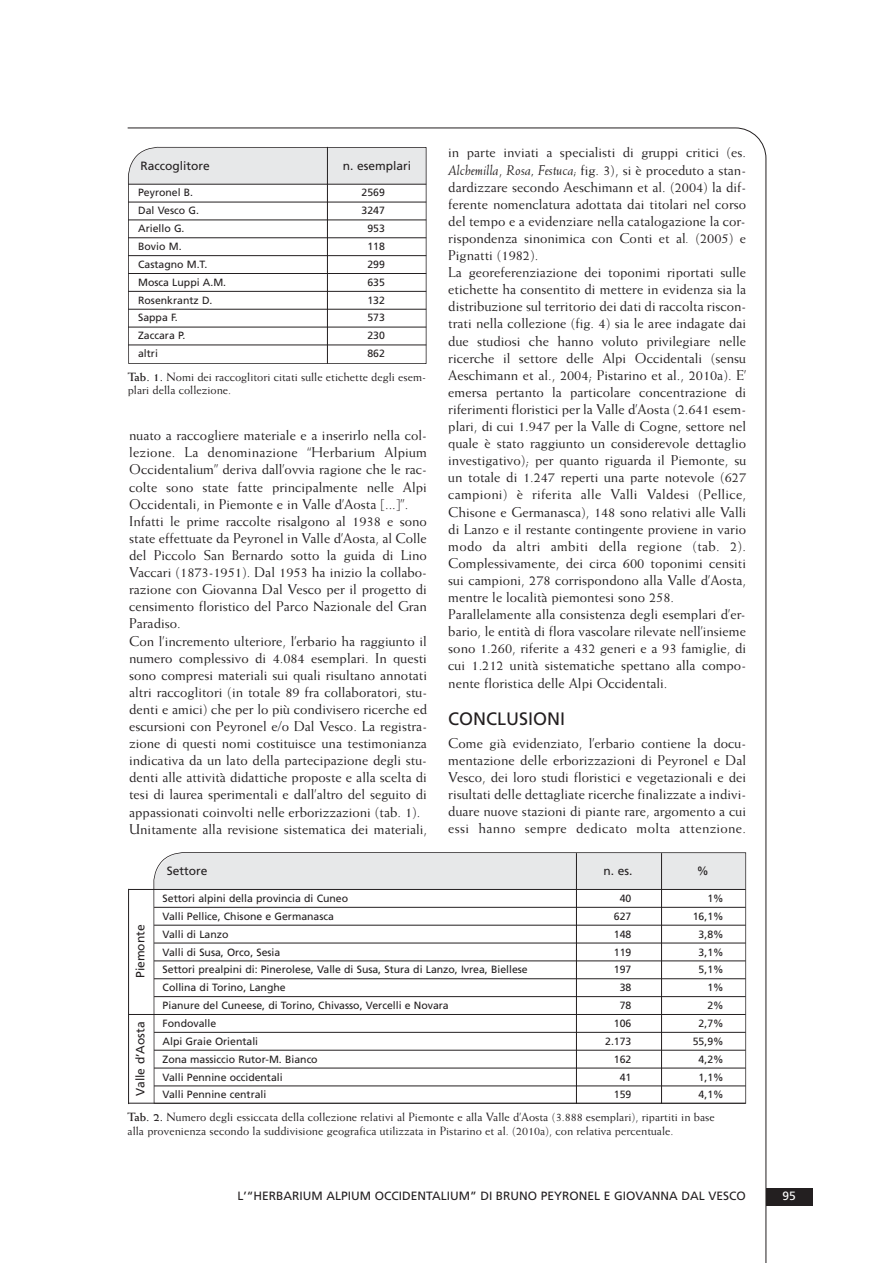
<style>
.page{position:relative;width:893px;height:1263px;background:#fff}
.page>*{position:absolute;margin:0;border:0;box-sizing:border-box;transform-origin:0 0}
.t1{font:18px "Frutiger";color:#231f20}
.t2{font:14.25px/17.1px "Weiss";color:#231f20}
.t3{font:12px/13.5px "Weiss";color:#231f20}
.t4{font:12px "Frutiger";color:#231f20}
.t5{font:12px "Frutiger";color:#fff}
.t6{font:10.5px "Frutiger";color:#231f20}
.s1{font-weight:700}
.s2{font-style:italic}
</style>
<div class="page">
<div style="left:765px;top:1189px;width:47px;height:17px;background:#231f20"></div>
<svg style="left:128px;top:147px;width:298px;height:217px"></svg>
<hr style="left:327px;top:147px;width:1px;height:217px;background:#231f20">
<hr style="left:128px;top:184px;width:298px;height:1px;background:#231f20">
<hr style="left:128px;top:202px;width:298px;height:1px;background:#231f20">
<hr style="left:128px;top:220px;width:298px;height:1px;background:#231f20">
<hr style="left:128px;top:237px;width:298px;height:1px;background:#231f20">
<hr style="left:128px;top:255px;width:298px;height:1px;background:#231f20">
<hr style="left:128px;top:273px;width:298px;height:1px;background:#231f20">
<hr style="left:128px;top:291px;width:298px;height:1px;background:#231f20">
<hr style="left:128px;top:309px;width:298px;height:1px;background:#231f20">
<hr style="left:128px;top:327px;width:298px;height:1px;background:#231f20">
<hr style="left:128px;top:345px;width:298px;height:1px;background:#231f20">
<svg style="left:153px;top:852px;width:593px;height:252px"></svg>
<hr style="left:576px;top:853px;width:1px;height:251px;background:#231f20">
<hr style="left:661px;top:853px;width:1px;height:251px;background:#231f20">
<hr style="left:128px;top:889px;width:1px;height:215px;background:#231f20">
<hr style="left:129px;top:889px;width:616px;height:1px;background:#231f20">
<hr style="left:154px;top:907px;width:591px;height:1px;background:#231f20">
<hr style="left:154px;top:925px;width:591px;height:1px;background:#231f20">
<hr style="left:154px;top:943px;width:591px;height:1px;background:#231f20">
<hr style="left:154px;top:961px;width:591px;height:1px;background:#231f20">
<hr style="left:154px;top:978px;width:591px;height:1px;background:#231f20">
<hr style="left:154px;top:996px;width:591px;height:1px;background:#231f20">
<hr style="left:129px;top:1014px;width:616px;height:1px;background:#231f20">
<hr style="left:154px;top:1032px;width:591px;height:1px;background:#231f20">
<hr style="left:154px;top:1050px;width:591px;height:1px;background:#231f20">
<hr style="left:154px;top:1068px;width:591px;height:1px;background:#231f20">
<hr style="left:154px;top:1086px;width:591px;height:1px;background:#231f20">
<hr style="left:129px;top:1103px;width:616px;height:1px;background:#231f20">
<p class="t4" style="left:140px;top:161px;width:71px">Raccoglitore</p>
<p class="t4" style="left:343px;top:161px;width:70px">n. esemplari</p>
<p class="t6" style="left:138px;top:189px;width:57px">Peyronel B.</p>
<p class="t6" style="left:361px;top:189px;width:25px">2569</p>
<p class="t6" style="left:138px;top:206px;width:62px">Dal Vesco G.</p>
<p class="t6" style="left:361px;top:206px;width:25px">3247</p>
<p class="t6" style="left:138px;top:224px;width:48px">Ariello G.</p>
<p class="t6" style="left:367px;top:224px;width:19px">953</p>
<p class="t6" style="left:138px;top:242px;width:45px">Bovio M.</p>
<p class="t6" style="left:367px;top:242px;width:19px">118</p>
<p class="t6" style="left:138px;top:260px;width:71px">Castagno M.T.</p>
<p class="t6" style="left:367px;top:260px;width:19px">299</p>
<p class="t6" style="left:138px;top:278px;width:89px">Mosca Luppi A.M.</p>
<p class="t6" style="left:367px;top:278px;width:19px">635</p>
<p class="t6" style="left:138px;top:296px;width:76px">Rosenkrantz D.</p>
<p class="t6" style="left:367px;top:296px;width:19px">132</p>
<p class="t6" style="left:138px;top:313px;width:41px">Sappa F.</p>
<p class="t6" style="left:367px;top:313px;width:19px">573</p>
<p class="t6" style="left:138px;top:331px;width:49px">Zaccara P.</p>
<p class="t6" style="left:367px;top:331px;width:19px">230</p>
<p class="t6" style="left:138px;top:349px;width:21px">altri</p>
<p class="t6" style="left:367px;top:349px;width:19px">862</p>
<p class="t3" style="left:128px;top:371px;width:300px"><span class="s1">Tab. 1.</span> Nomi dei raccoglitori citati sulle etichette degli esem&shy;plari della collezione.</p>
<p class="t2" style="left:129px;top:428px;width:299px">nuato a raccogliere materiale e a inserirlo nella col&shy;lezione. La denominazione “Herbarium Alpium Occidentalium” deriva dall’ovvia ragione che le rac&shy;colte sono state fatte principalmente nelle Alpi Occidentali, in Piemonte e in Valle d’Aosta [...]”.<br>Infatti le prime raccolte risalgono al 1938 e sono state effettuate da Peyronel in Valle d’Aosta, al Colle del Piccolo San Bernardo sotto la guida di Lino Vaccari (1873-1951). Dal 1953 ha inizio la collabo&shy;razione con Giovanna Dal Vesco per il progetto di censimento floristico del Parco Nazionale del Gran Paradiso.<br>Con l’incremento ulteriore, l’erbario ha raggiunto il numero complessivo di 4.084 esemplari. In questi sono compresi materiali sui quali risultano annotati altri raccoglitori (in totale 89 fra collaboratori, stu&shy;denti e amici) che per lo più condivisero ricerche ed escursioni con Peyronel e/o Dal Vesco. La registra&shy;zione di questi nomi costituisce una testimonianza indicativa da un lato della partecipazione degli stu&shy;denti alle attività didattiche proposte e alla scelta di tesi di laurea sperimentali e dall’altro del seguito di appassionati coinvolti nelle erborizzazioni (tab. 1).<br>Unitamente alla revisione sistematica dei materiali,</p>
<p class="t2" style="left:448px;top:145px;width:299px">in parte inviati a specialisti di gruppi critici (es.<br><span class="s2">Alchemilla</span>, <span class="s2">Rosa, Festuca;</span> fig. 3), si è proceduto a stan&shy;dardizzare secondo Aeschimann et al. (2004) la dif&shy;ferente nomenclatura adottata dai titolari nel corso del tempo e a evidenziare nella catalogazione la cor&shy;rispondenza sinonimica con Conti et al<span class="s2">.</span> (2005) e Pignatti (1982).<br>La georeferenziazione dei toponimi riportati sulle etichette ha consentito di mettere in evidenza sia la distribuzione sul territorio dei dati di raccolta riscon&shy;trati nella collezione (fig. 4) sia le aree indagate dai due studiosi che hanno voluto privilegiare nelle ricerche il settore delle Alpi Occidentali (sensu Aeschimann et al., 2004; Pistarino et al., 2010a). E’ emersa pertanto la particolare concentrazione di riferimenti floristici per la Valle d’Aosta (2.641 esem&shy;plari, di cui 1.947 per la Valle di Cogne, settore nel quale è stato raggiunto un considerevole dettaglio investigativo); per quanto riguarda il Piemonte, su un totale di 1.247 reperti una parte notevole (627 campioni) è riferita alle Valli Valdesi (Pellice, Chisone e Germanasca), 148 sono relativi alle Valli di Lanzo e il restante contingente proviene in vario modo da altri ambiti della regione (tab. 2).<br>Complessivamente, dei circa 600 toponimi censiti sui campioni, 278 corrispondono alla Valle d’Aosta, mentre le località piemontesi sono 258.<br>Parallelamente alla consistenza degli esemplari d’er&shy;bario, le entità di flora vascolare rilevate nell’insieme sono 1.260, riferite a 432 generi e a 93 famiglie, di cui 1.212 unità sistematiche spettano alla compo&shy;nente floristica delle Alpi Occidentali.</p>
<p class="t1" style="left:448px;top:711px;width:118px">CONCLUSIONI</p>
<p class="t2" style="left:448px;top:735px;width:299px;text-align:justify">Come già evidenziato, l’erbario contiene la docu&shy;mentazione delle erborizzazioni di Peyronel e Dal Vesco, dei loro studi floristici e vegetazionali e dei risultati delle dettagliate ricerche finalizzate a indivi&shy;duare nuove stazioni di piante rare, argomento a cui essi hanno sempre dedicato molta attenzione.</p>
<p class="t4" style="left:135px;top:978px;width:55px;rotate:-90deg">Piemonte</p>
<p class="t4" style="left:135px;top:1095px;width:75px;rotate:-90deg">Valle d’Aosta</p>
<p class="t4" style="left:167px;top:866px;width:42px">Settore</p>
<p class="t4" style="left:603px;top:866px;width:30px">n. es.</p>
<p class="t4" style="left:696px;top:866px;width:13px">%</p>
<p class="t6" style="left:162px;top:894px;width:187px">Settori alpini della provincia di Cuneo</p>
<p class="t6" style="left:619px;top:894px;width:13px">40</p>
<p class="t6" style="left:707px;top:894px;width:18px">1%</p>
<p class="t6" style="left:162px;top:912px;width:173px">Valli Pellice, Chisone e Germanasca</p>
<p class="t6" style="left:613px;top:912px;width:19px">627</p>
<p class="t6" style="left:692px;top:912px;width:32px">16,1%</p>
<p class="t6" style="left:162px;top:930px;width:67px">Valli di Lanzo</p>
<p class="t6" style="left:614px;top:930px;width:19px">148</p>
<p class="t6" style="left:698px;top:930px;width:27px">3,8%</p>
<p class="t6" style="left:162px;top:948px;width:119px">Valli di Susa, Orco, Sesia</p>
<p class="t6" style="left:613px;top:948px;width:19px">119</p>
<p class="t6" style="left:698px;top:948px;width:27px">3,1%</p>
<p class="t6" style="left:162px;top:965px;width:366px">Settori prealpini di: Pinerolese, Valle di Susa, Stura di Lanzo, Ivrea, Biellese</p>
<p class="t6" style="left:613px;top:965px;width:19px">197</p>
<p class="t6" style="left:698px;top:965px;width:27px">5,1%</p>
<p class="t6" style="left:162px;top:983px;width:124px">Collina di Torino, Langhe</p>
<p class="t6" style="left:619px;top:983px;width:13px">38</p>
<p class="t6" style="left:707px;top:983px;width:18px">1%</p>
<p class="t6" style="left:162px;top:1001px;width:288px">Pianure del Cuneese, di Torino, Chivasso, Vercelli e Novara</p>
<p class="t6" style="left:619px;top:1001px;width:13px">78</p>
<p class="t6" style="left:707px;top:1001px;width:18px">2%</p>
<p class="t6" style="left:162px;top:1019px;width:55px">Fondovalle</p>
<p class="t6" style="left:614px;top:1019px;width:19px">106</p>
<p class="t6" style="left:698px;top:1019px;width:27px">2,7%</p>
<p class="t6" style="left:162px;top:1037px;width:97px">Alpi Graie Orientali</p>
<p class="t6" style="left:605px;top:1037px;width:28px">2.173</p>
<p class="t6" style="left:692px;top:1037px;width:32px">55,9%</p>
<p class="t6" style="left:162px;top:1055px;width:157px">Zona massiccio Rutor-M. Bianco</p>
<p class="t6" style="left:613px;top:1055px;width:19px">162</p>
<p class="t6" style="left:698px;top:1055px;width:27px">4,2%</p>
<p class="t6" style="left:162px;top:1073px;width:122px">Valli Pennine occidentali</p>
<p class="t6" style="left:619px;top:1073px;width:13px">41</p>
<p class="t6" style="left:698px;top:1073px;width:27px">1,1%</p>
<p class="t6" style="left:162px;top:1090px;width:105px">Valli Pennine centrali</p>
<p class="t6" style="left:614px;top:1090px;width:19px">159</p>
<p class="t6" style="left:698px;top:1090px;width:27px">4,1%</p>
<p class="t3" style="left:128px;top:1110px;width:588px;line-height:14.4px"><span class="s1">Tab. 2.</span> Numero degli essiccata della collezione relativi al Piemonte e alla Valle d’Aosta (3.888 esemplari), ripartiti in base alla provenienza secondo la suddivisione geografica utilizzata in Pistarino et al. (2010a), con relativa percentuale.</p>
<p class="t4" style="left:237px;top:1191px;width:510px">L’“HERBARIUM ALPIUM OCCIDENTALIUM” DI BRUNO PEYRONEL E GIOVANNA DAL VESCO</p>
<p class="t5" style="left:782px;top:1191px;width:15px">95</p>
</div>
